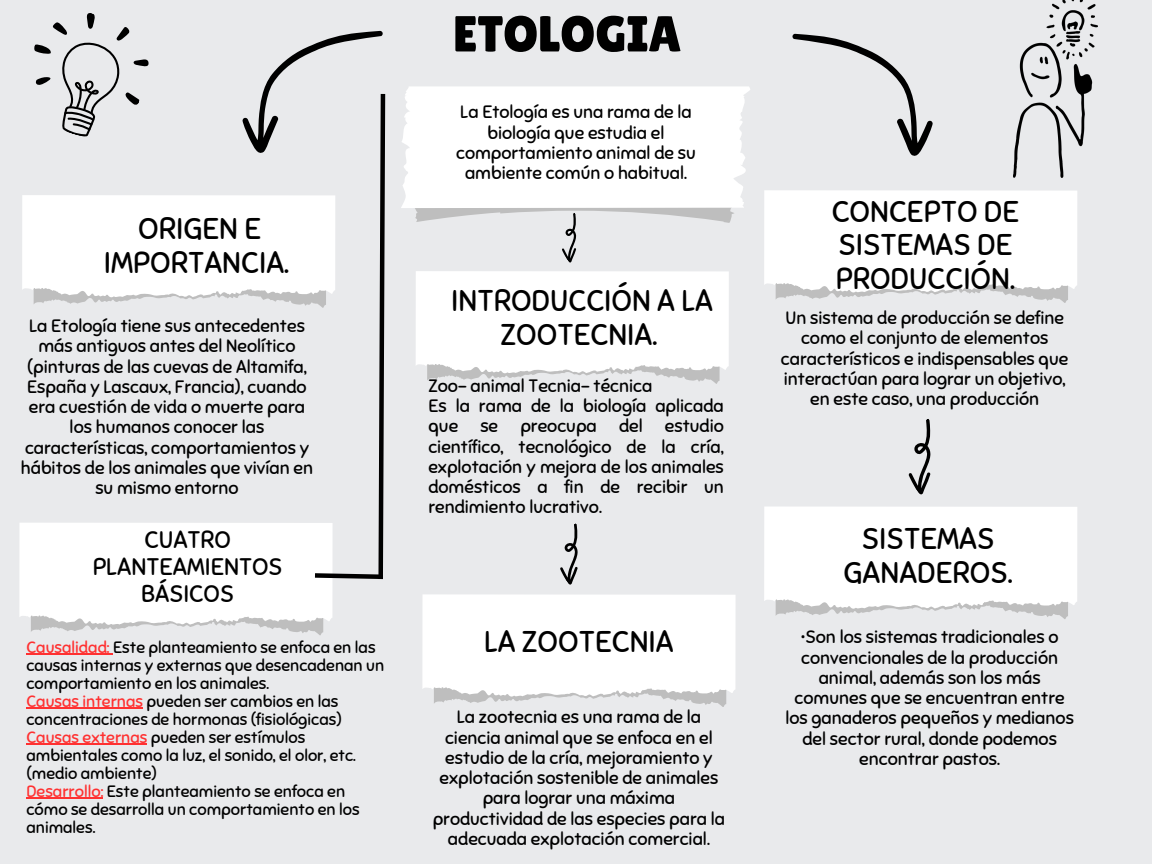
<style>
.page{position:relative;width:1152px;height:864px;background:#e9eaec}
.page>*{position:absolute;margin:0;border:0;box-sizing:border-box;transform-origin:0 0}
.t1{font:50.4px "Lilita One";color:#000}
.t2{font:30px/33.8px "Sniglet";color:#000;text-align:center}
.t3{font:24px/27px "Sniglet";color:#000;text-align:center}
.t4{font:18px/20.2px "Sniglet";color:#000;text-align:center}
.t5{font:16.5px/18px "Sniglet";color:#000}
.s1{color:#ff3131}
</style>
<div class="page">
<svg style="left:415px;top:208px;width:319px;height:15px"></svg>
<div style="left:401px;top:86px;width:349px;height:122px;background:#fff"></div>
<svg style="left:416px;top:271px;width:313px;height:113px;background:#f9f9fa"></svg>
<svg style="left:764px;top:190px;width:313px;height:113px;background:#f9f9fa"></svg>
<svg style="left:422px;top:594px;width:314px;height:113px;background:#f9f9fa"></svg>
<svg style="left:764px;top:507px;width:313px;height:112px;background:#f9f9fa"></svg>
<svg style="left:793px;top:34px;width:140px;height:122px"></svg>
<svg style="left:547px;top:212px;width:50px;height:51px"></svg>
<svg style="left:560px;top:523px;width:18px;height:62px"></svg>
<svg style="left:908px;top:419px;width:23px;height:76px"></svg>
<img style="left:1013px;top:0;width:84px;height:177px">
<hr style="left:26px;top:654px;width:87px;height:1px;background:#ff3131">
<hr style="left:26px;top:708px;width:117px;height:1px;background:#ff3131">
<hr style="left:26px;top:744px;width:121px;height:1px;background:#ff3131">
<hr style="left:26px;top:798px;width:77px;height:1px;background:#ff3131">
<svg style="left:19px;top:13px;width:367px;height:622px"></svg>
<p class="t2" style="left:104px;top:212px;width:187px">ORIGEN E<br>IMPORTANCIA.</p>
<p class="t4" style="left:21px;top:316px;width:294px">La Etología tiene sus antecedentes más antiguos antes del Neolítico (pinturas de las cuevas de Altamifa,<br>España y Lascaux, Francia), cuando era cuestión de vida o muerte para los humanos conocer las características, comportamientos y hábitos de los animales que vivían en su mismo entorno</p>
<p class="t3" style="left:93px;top:527px;width:191px">CUATRO<br>PLANTEAMIENTOS<br>BÁSICOS</p>
<p class="t5" style="left:26px;top:638px;width:359px"><span class="s1">Causalidad:</span> Este planteamiento se enfoca en las causas internas y externas que desencadenan un comportamiento en los animales.</p>
<p class="t5" style="left:26px;top:692px;width:317px"><span class="s1">Causas internas</span> pueden ser cambios en las concentraciones de hormonas (fisiológicas)</p>
<p class="t5" style="left:26px;top:728px;width:331px"><span class="s1">Causas externas</span> pueden ser estímulos ambientales como la luz, el sonido, el olor, etc. (medio ambiente)</p>
<p class="t5" style="left:26px;top:782px;width:335px"><span class="s1">Desarrollo:</span> Este planteamiento se enfoca en cómo se desarrolla un comportamiento en los animales.</p>
<p class="t1" style="left:453px;top:5px;width:230px">ETOLOGIA</p>
<p class="t4" style="left:456px;top:102px;width:241px">La Etología es una rama de la biología que estudia el comportamiento animal de su ambiente común o habitual.</p>
<p class="t2" style="left:451px;top:284px;width:263px">INTRODUCCIÓN A LA<br>ZOOTECNIA.</p>
<p class="t4" style="left:428px;top:376px;width:226px">Zoo- animal Tecnia- técnica</p>
<p class="t4" style="left:428px;top:396px;width:297px;text-align:justify">Es la rama de la biología aplicada que se preocupa del estudio científico, tecnológico de la cría, explotación y mejora de los animales domésticos a fin de recibir un rendimiento lucrativo.</p>
<p class="t2" style="left:484px;top:625px;width:191px">LA ZOOTECNIA</p>
<p class="t4" style="left:433px;top:707px;width:294px">La zootecnia es una rama de la ciencia animal que se enfoca en el estudio de la cría, mejoramiento y explotación sostenible de animales para lograr una máxima productividad de las especies para la adecuada explotación comercial.</p>
<p class="t2" style="left:832px;top:195px;width:189px;text-align:left">CONCEPTO DE<br>SISTEMAS DE<br>PRODUCCIÓN.</p>
<p class="t4" style="left:781px;top:308px;width:289px">Un sistema de producción se define como el conjunto de elementos característicos e indispensables que interactúan para lograr un objetivo, en este caso, una producción</p>
<p class="t2" style="left:844px;top:522px;width:171px">SISTEMAS<br>GANADEROS.</p>
<p class="t4" style="left:785px;top:627px;width:290px">•Son los sistemas tradicionales o convencionales de la producción animal, además son los más comunes que se encuentran entre los ganaderos pequeños y medianos del sector rural, donde podemos encontrar pastos.</p>
</div>
